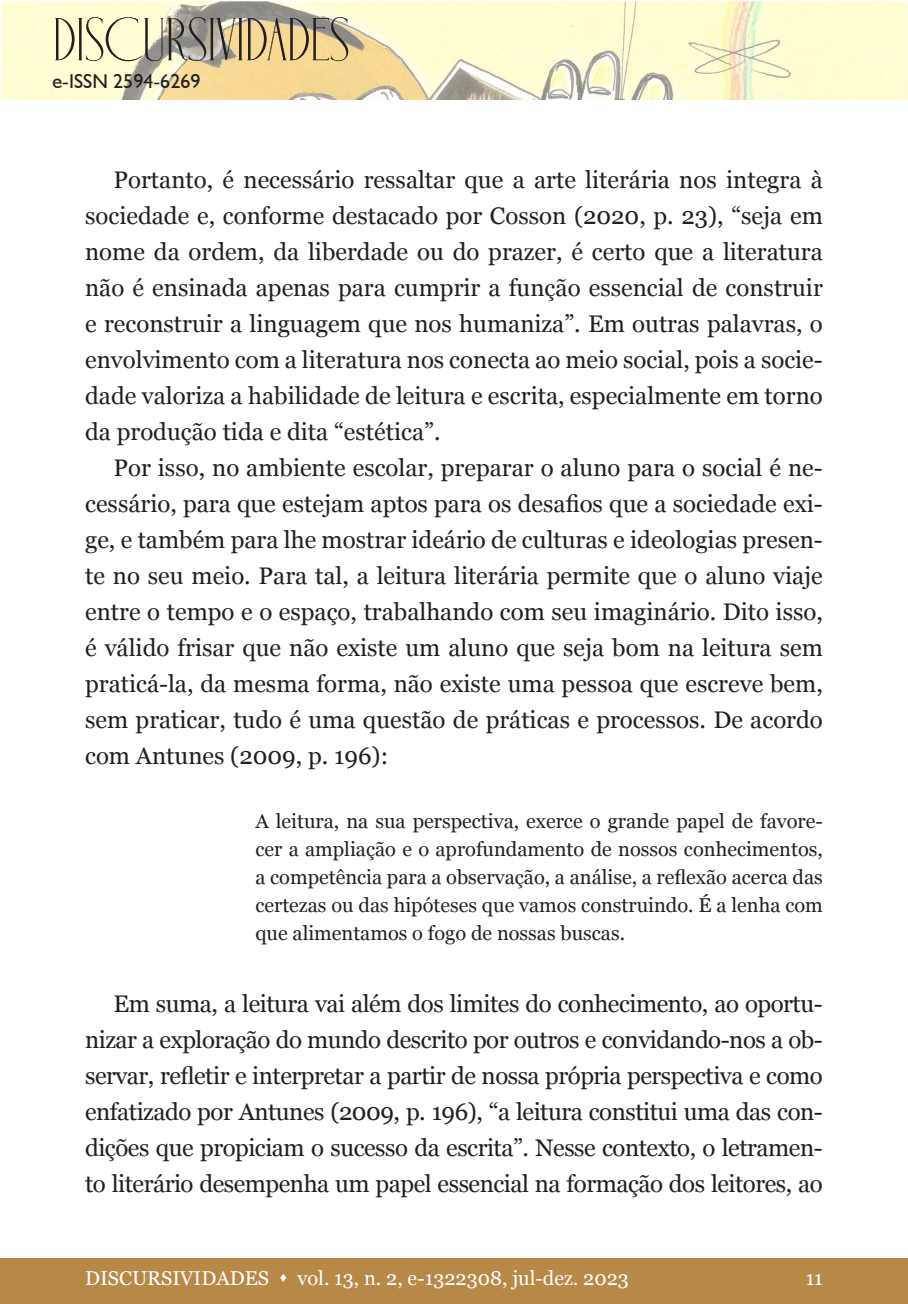
<style>
.page{position:relative;width:908px;height:1304px;background:#fff}
.page>*{position:absolute;margin:0;border:0;box-sizing:border-box;transform-origin:0 0}
.t1{font:60px "Holipop";color:#231f20}
.t2{font:24px/36px "Georgia";color:#231f20;text-align:justify}
.t3{font:20px/28px "Georgia";color:#231f20;text-align:justify}
.t4{font:20px "Georgia";color:#fff}
.t5{font:20px "Humanist 521 BT";color:#231f20}
</style>
<div class="page">
<div style="left:0;top:1259px;width:907px;height:45px;background:#b88849"></div>
<img style="left:1px;top:0;width:906px;height:100px">
<h1 class="t1" style="left:52px;top:10px;width:298px">DISCURSIVIDADES</h1>
<p class="t5" style="left:52px;top:69px;width:150px">e-ISSN 2594-6269</p>
<p class="t2" style="left:85px;top:161px;width:739px;text-indent:28px">Portanto, é necessário ressaltar que a arte literária nos integra à sociedade e, conforme destacado por Cosson (2020, p. 23), “seja em nome da ordem, da liberdade ou do prazer, é certo que a literatura não é ensinada apenas para cumprir a função essencial de construir e reconstruir a linguagem que nos humaniza”. Em outras palavras, o envolvimento com a literatura nos conecta ao meio social, pois a socie&shy;dade valoriza a habilidade de leitura e escrita, especialmente em torno da produção tida e dita “estética”.</p>
<p class="t2" style="left:85px;top:449px;width:739px;text-indent:28px">Por isso, no ambiente escolar, preparar o aluno para o social é ne&shy;cessário, para que estejam aptos para os desafios que a sociedade exi&shy;ge, e também para lhe mostrar ideário de culturas e ideologias presen&shy;te no seu meio. Para tal, a leitura literária permite que o aluno viaje entre o tempo e o espaço, trabalhando com seu imaginário. Dito isso, é válido frisar que não existe um aluno que seja bom na leitura sem praticá-la, da mesma forma, não existe uma pessoa que escreve bem, sem praticar, tudo é uma questão de práticas e processos. De acordo com Antunes (2009, p. 196):</p>
<p class="t3" style="left:255px;top:807px;width:568px">A leitura, na sua perspectiva, exerce o grande papel de favore&shy;cer a ampliação e o aprofundamento de nossos conhecimentos, a competência para a observação, a análise, a reflexão acerca das certezas ou das hipóteses que vamos construindo. É a lenha com que alimentamos o fogo de nossas buscas.</p>
<p class="t2" style="left:85px;top:985px;width:739px;text-indent:28px">Em suma, a leitura vai além dos limites do conhecimento, ao oportu&shy;nizar a exploração do mundo descrito por outros e convidando-nos a ob&shy;servar, refletir e interpretar a partir de nossa própria perspectiva e como enfatizado por Antunes (2009, p. 196), “a leitura constitui uma das con&shy;dições que propiciam o sucesso da escrita”. Nesse contexto, o letramen&shy;to literário desempenha um papel essencial na formação dos leitores, ao</p>
<p class="t4" style="left:85px;top:1264px;width:545px">DISCURSIVIDADES ▲ vol. 13, n. 2, e-1322308, jul-dez. 2023</p>
<p class="t4" style="left:805px;top:1264px;width:19px">11</p>
</div>
